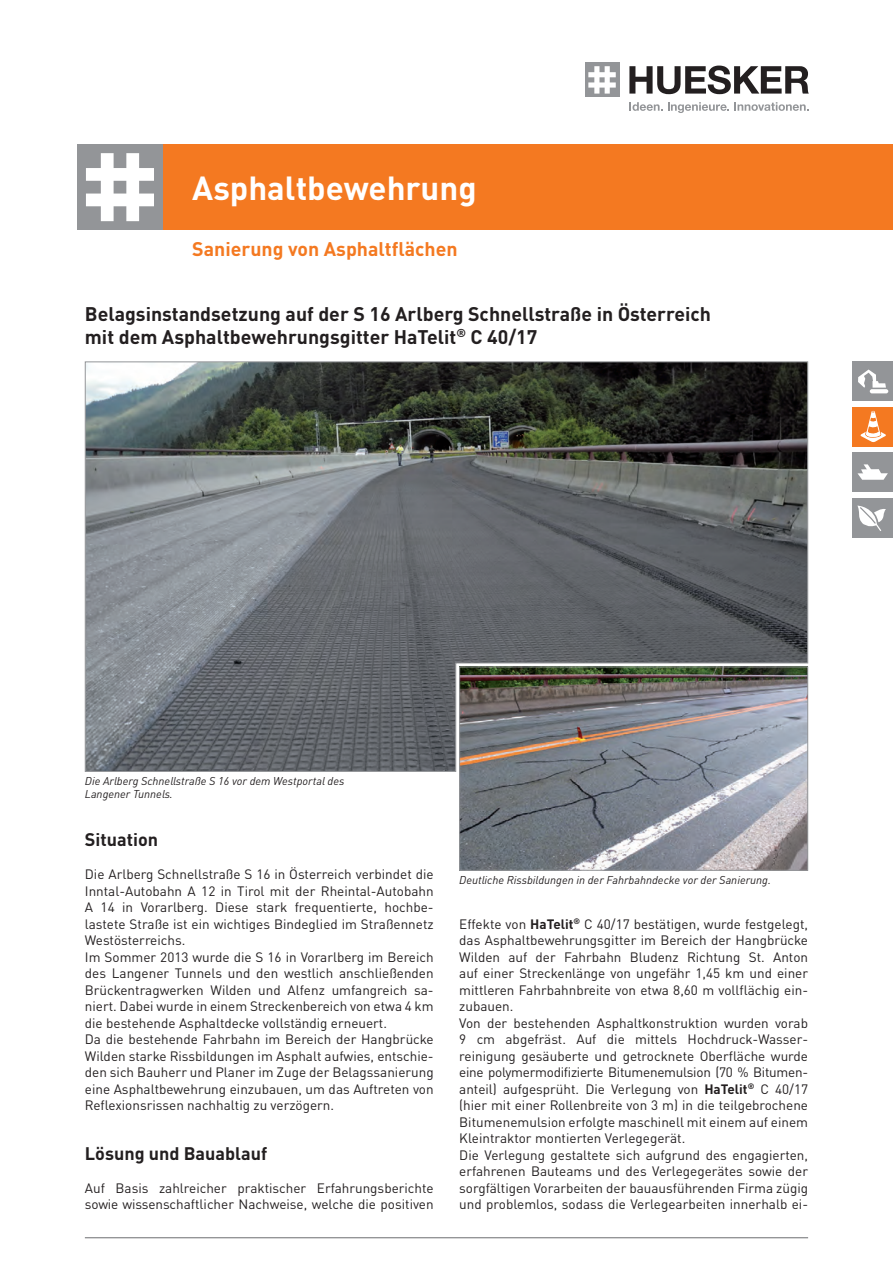
<style>
.page{position:relative;width:893px;height:1263px;background:#fff}
.page>*{position:absolute;margin:0;border:0;box-sizing:border-box;transform-origin:0 0}
.t1{font:700 33px "DINOT";color:#fff}
.t2{font:700 19.5px/22.5px "DINOT";color:#231f20}
.t3{font:700 19.5px "DINOT";color:#f47921}
.t4{font:700 18px "DINOT";color:#231f20}
.t5{font:13.5px/16.5px "DINOT";color:#231f20}
.t6{font:italic 11.25px/13.5px "DINOT";color:#231f20}
.s1{font-weight:700}
</style>
<div class="page">
<div style="left:162px;top:145px;width:730px;height:85px;background:#f47921"></div>
<div style="left:77px;top:145px;width:85px;height:85px;background:#939598"></div>
<svg style="left:86px;top:153px;width:68px;height:68px"></svg>
<hr style="left:85px;top:1237px;width:723px;height:1px;background:#6c6d70">
<img style="left:461px;top:772px;width:345px;height:97px">
<div style="left:585px;top:63px;width:34px;height:34px;background:#939598"></div>
<svg style="left:588px;top:66px;width:27px;height:28px"></svg>
<svg style="left:629px;top:102px;width:179px;height:11px"></svg>
<svg style="left:629px;top:66px;width:179px;height:28px"></svg>
<div style="left:852px;top:407px;width:40px;height:40px;background:#f47921"></div>
<svg style="left:860px;top:411px;width:26px;height:32px"></svg>
<div style="left:852px;top:362px;width:40px;height:39px;background:#939598"></div>
<svg style="left:858px;top:370px;width:27px;height:18px"></svg>
<svg style="left:869px;top:389px;width:19px;height:4px"></svg>
<div style="left:852px;top:498px;width:40px;height:39px;background:#939598"></div>
<svg style="left:857px;top:506px;width:28px;height:25px"></svg>
<div style="left:852px;top:452px;width:40px;height:40px;background:#939598"></div>
<svg style="left:857px;top:464px;width:30px;height:16px"></svg>
<svg style="left:84px;top:361px;width:724px;height:411px;background:#666a6b"></svg>
<h1 class="t1" style="left:192px;top:177px;width:286px">Asphaltbewehrung</h1>
<h2 class="t3" style="left:192px;top:242px;width:267px">Sanierung von Asphaltflächen</h2>
<h2 class="t2" style="left:85px;top:305px;width:627px">Belagsinstandsetzung auf der S 16 Arlberg Schnellstraße in Österreich mit dem Asphaltbewehrungsgitter HaTelit<sup>®</sup> C 40/17</h2>
<p class="t6" style="left:85px;top:775px;width:261px">Die Arlberg Schnellstraße S 16 vor dem Westportal des<br>Langener Tunnels.</p>
<h3 class="t4" style="left:85px;top:833px;width:75px">Situation</h3>
<p class="t5" style="left:85px;top:867px;width:350px">Die Arlberg Schnellstraße S 16 in Österreich verbindet die Inntal-Autobahn A 12 in Tirol mit der Rheintal-Autobahn A 14 in Vorarlberg. Diese stark frequentierte, hochbe&shy;lastete Straße ist ein wichtiges Bindeglied im Straßennetz Westösterreichs.<br>Im Sommer 2013 wurde die S 16 in Vorarlberg im Bereich des Langener Tunnels und den westlich anschließenden Brückentragwerken Wilden und Alfenz umfangreich sa&shy;niert. Dabei wurde in einem Streckenbereich von etwa 4 km die bestehende Asphaltdecke vollständig erneuert.<br>Da die bestehende Fahrbahn im Bereich der Hangbrücke Wilden starke Rissbildungen im Asphalt aufwies, entschie&shy;den sich Bauherr und Planer im Zuge der Belagssanierung eine Asphaltbewehrung einzubauen, um das Auftreten von Reflexionsrissen nachhaltig zu verzögern.</p>
<h3 class="t4" style="left:85px;top:1147px;width:184px">Lösung und Bauablauf</h3>
<p class="t5" style="left:85px;top:1181px;width:350px">Auf Basis zahlreicher praktischer Erfahrungsberichte sowie wissenschaftlicher Nachweise, welche die positiven</p>
<p class="t6" style="left:459px;top:874px;width:313px">Deutliche Rissbildungen in der Fahrbahndecke vor der Sanierung.</p>
<p class="t5" style="left:459px;top:917px;width:350px">Effekte von <span class="s1">HaTelit</span><sup>®</sup> C 40/17 bestätigen, wurde festgelegt, das Asphaltbewehrungsgitter im Bereich der Hangbrücke Wilden auf der Fahrbahn Bludenz Richtung St. Anton auf einer Streckenlänge von ungefähr 1,45 km und einer mittleren Fahrbahnbreite von etwa 8,60 m vollflächig ein&shy;zubauen.<br>Von der bestehenden Asphaltkonstruktion wurden vorab 9 cm abgefräst. Auf die mittels Hochdruck-Wasser&shy;reinigung gesäuberte und getrocknete Oberfläche wurde eine polymermodifizierte Bitumenemulsion (70 % Bitumen&shy;anteil) aufgesprüht. Die Verlegung von <span class="s1">HaTelit</span><sup>®</sup> C 40/17 (hier mit einer Rollenbreite von 3 m) in die teilgebrochene Bitumenemulsion erfolgte maschinell mit einem auf einem Kleintraktor montierten Verlegegerät.<br>Die Verlegung gestaltete sich aufgrund des engagierten, erfahrenen Bauteams und des Verlegegerätes sowie der sorgfältigen Vorarbeiten der bauausführenden Firma zügig und problemlos, sodass die Verlegearbeiten innerhalb ei-</p>
</div>
